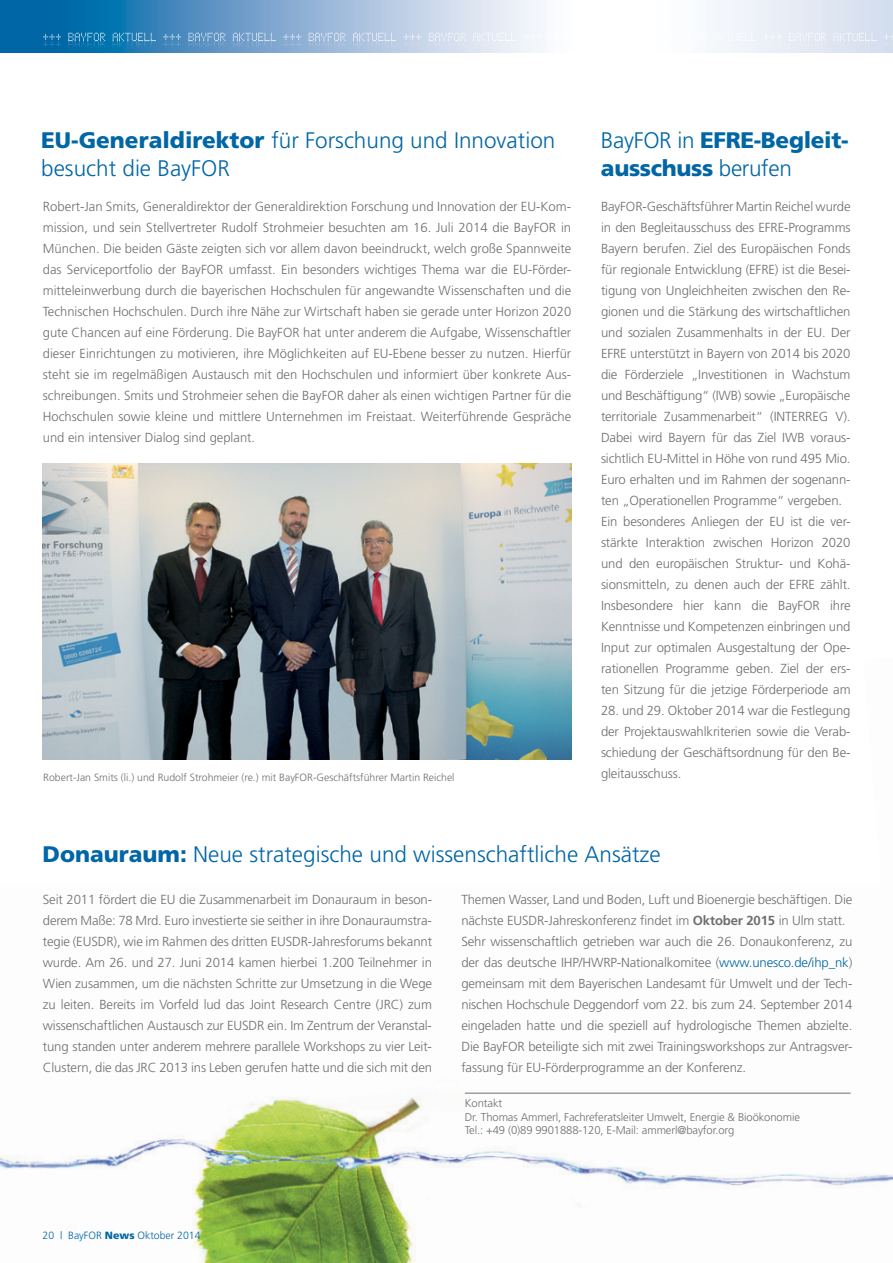
<style>
.page{position:relative;width:893px;height:1263px;background:#fff}
.page>*{position:absolute;margin:0;border:0;box-sizing:border-box;transform-origin:0 0}
.t1{font:300 22.5px/27.8px "Frutiger";color:#0066a5}
.t2{font:900 22.5px/27.8px "Frutiger";letter-spacing:-.015em;color:#0066a5}
.t3{font:300 13.2px/21px "Frutiger";letter-spacing:-.01em;color:#6d6f71;text-align:justify}
.t4{font:300 11.25px/13.5px "Frutiger";letter-spacing:-.01em;color:#6d6f71}
.t5{font:300 10.5px "Frutiger";color:#6d6f71}
.t6{font:300 10.5px "Frutiger";color:#0066a5}
.s1{font-weight:900}
.s2{font-weight:300}
.s3{font-weight:700}
.s4{color:#0066a5}
</style>
<div class="page">
<img style="left:0;top:1092px;width:893px;height:171px">
<svg style="left:0;top:0;width:544px;height:53px"></svg>
<div style="left:608px;top:0;width:285px;height:53px;background:linear-gradient(to right,#fff,#d5deee)"></div>
<svg style="left:43px;top:33px;width:850px;height:16px"></svg>
<hr style="left:465px;top:1093px;width:385px;height:1px;background:#6d6f71">
<img style="left:42px;top:463px;width:529px;height:296px">
<h1 class="t1" style="left:41px;top:126px;width:516px"><span class="s1">EU-Generaldirektor</span> für Forschung und Innovation besucht die BayFOR</h1>
<h1 class="t2" style="left:601px;top:126px;width:248px"><span class="s2">BayFOR in</span> EFRE-Begleit&shy;ausschuss <span class="s2">berufen</span></h1>
<p class="t3" style="left:43px;top:196px;width:530px">Robert-Jan Smits, Generaldirektor der Generaldirektion Forschung und Innovation der EU-Kom&shy;mission, und sein Stellvertreter Rudolf Strohmeier besuchten am 16. Juli 2014 die BayFOR in München. Die beiden Gäste zeigten sich vor allem davon beeindruckt, welch große Spannweite das Serviceportfolio der BayFOR umfasst. Ein besonders wichtiges Thema war die EU-Förder&shy;mitteleinwerbung durch die bayerischen Hochschulen für angewandte Wissenschaften und die Technischen Hochschulen. Durch ihre Nähe zur Wirtschaft haben sie gerade unter Horizon 2020 gute Chancen auf eine Förderung. Die BayFOR hat unter anderem die Aufgabe, Wissenschaftler dieser Einrichtungen zu motivieren, ihre Möglichkeiten auf EU-Ebene besser zu nutzen. Hierfür steht sie im regelmäßigen Austausch mit den Hochschulen und informiert über konkrete Aus&shy;schreibungen. Smits und Strohmeier sehen die BayFOR daher als einen wichtigen Partner für die Hochschulen sowie kleine und mittlere Unternehmen im Freistaat. Weiterführende Gespräche und ein intensiver Dialog sind geplant.</p>
<p class="t3" style="left:601px;top:196px;width:251px;text-align:left">BayFOR-Geschäftsführer Martin Reichel wurde in den Begleitausschuss des EFRE-Programms Bayern berufen. Ziel des Europäischen Fonds für regionale Entwicklung (EFRE) ist die Besei&shy;tigung von Ungleichheiten zwischen den Re&shy;gionen und die Stärkung des wirtschaftlichen und sozialen Zusammenhalts in der EU. Der EFRE unterstützt in Bayern von 2014 bis 2020 die Förderziele „Investitionen in Wachstum und Beschäftigung“ (IWB) sowie „Europäische territoriale Zusammenarbeit“ (INTERREG V).<br>Dabei wird Bayern für das Ziel IWB voraus&shy;sichtlich EU-Mittel in Höhe von rund 495 Mio.<br>Euro erhalten und im Rahmen der sogenann&shy;ten „Operationellen Programme“ vergeben.<br>Ein besonderes Anliegen der EU ist die ver&shy;stärkte Interaktion zwischen Horizon 2020 und den europäischen Struktur- und Kohä&shy;sionsmitteln, zu denen auch der EFRE zählt.<br>Insbesondere hier kann die BayFOR ihre Kenntnisse und Kompetenzen einbringen und Input zur optimalen Ausgestaltung der Ope&shy;rationellen Programme geben. Ziel der ers&shy;ten Sitzung für die jetzige Förderperiode am</p>
<p class="t3" style="left:601px;top:700px;width:251px">28. und 29. Oktober 2014 war die Festlegung der Projektauswahlkriterien sowie die Verab&shy;schiedung der Geschäftsordnung für den Be&shy;gleitausschuss.</p>
<p class="t5" style="left:43px;top:771px;width:413px">Robert-Jan Smits (li.) und Rudolf Strohmeier (re.) mit BayFOR-Geschäftsführer Martin Reichel</p>
<h1 class="t1" style="left:43px;top:840px;width:620px"><span class="s1">Donauraum:</span> Neue strategische und wissenschaftliche Ansätze</h1>
<p class="t3" style="left:43px;top:889px;width:391px">Seit 2011 fördert die EU die Zusammenarbeit im Donauraum in beson&shy;derem Maße: 78 Mrd. Euro investierte sie seither in ihre Donauraumstra&shy;tegie (EUSDR), wie im Rahmen des dritten EUSDR-Jahresforums bekannt wurde. Am 26. und 27. Juni 2014 kamen hierbei 1.200 Teilnehmer in Wien zusammen, um die nächsten Schritte zur Umsetzung in die Wege zu leiten. Bereits im Vorfeld lud das Joint Research Centre (JRC) zum wissenschaftlichen Austausch zur EUSDR ein. Im Zentrum der Veranstal&shy;tung standen unter anderem mehrere parallele Workshops zu vier Leit-Clustern, die das JRC 2013 ins Leben gerufen hatte und die sich mit den</p>
<p class="t3" style="left:461px;top:889px;width:392px;text-align:left">Themen Wasser, Land und Boden, Luft und Bioenergie beschäftigen. Die nächste EUSDR-Jahreskonferenz findet im <span class="s3">Oktober 2015</span> in Ulm statt.<br>Sehr wissenschaftlich getrieben war auch die 26. Donaukonferenz, zu der das deutsche IHP/HWRP-Nationalkomitee (<span class="s4">www.unesco.de/ihp_nk</span>) gemeinsam mit dem Bayerischen Landesamt für Umwelt und der Tech&shy;nischen Hochschule Deggendorf vom 22. bis zum 24. September 2014 eingeladen hatte und die speziell auf hydrologische Themen abzielte.<br>Die BayFOR beteiligte sich mit zwei Trainingsworkshops zur Antragsver&shy;fassung für EU-Förderprogramme an der Konferenz.</p>
<p class="t6" style="left:43px;top:1230px;width:160px">20 | BayFOR <span class="s1">News</span> Oktober 2014</p>
<p class="t4" style="left:465px;top:1096px;width:337px">Kontakt<br>Dr. Thomas Ammerl, Fachreferatsleiter Umwelt, Energie &amp; Bioökonomie<br>Tel.: +49 (0)89 9901888-120, E-Mail: ammerl@bayfor.org</p>
</div>
